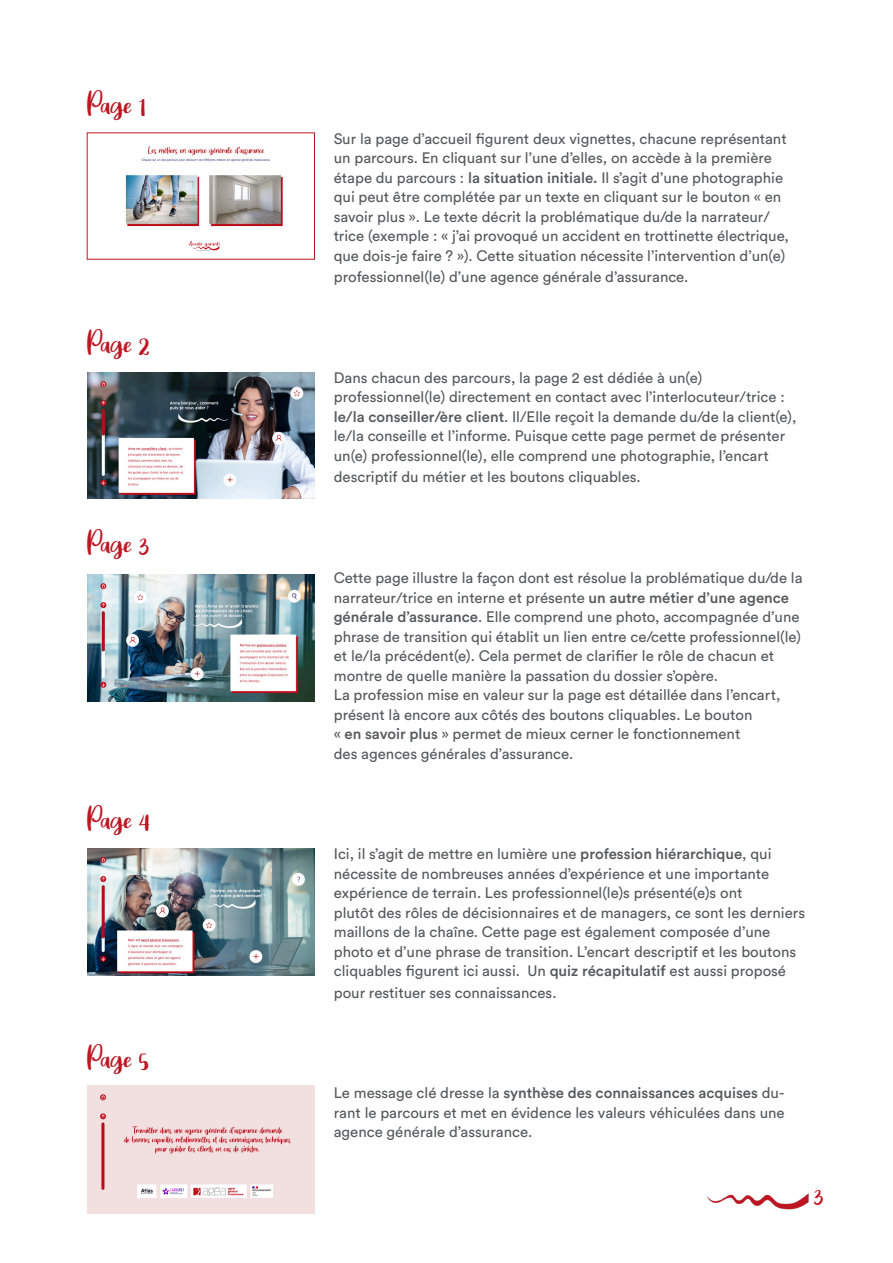
<style>
.page{position:relative;width:893px;height:1263px;background:#fff}
.page>*{position:absolute;margin:0;border:0;box-sizing:border-box;transform-origin:0 0}
.t1{font:18px "Great Wishes";color:#be1623}
.t2{font:16.5px "Great Wishes";color:#be1623}
.t3{font:15px/19.5px "Circular Pro";color:#57585a}
.s1{font-weight:500}
</style>
<div class="page">
<img style="left:707px;top:1193px;width:102px;height:17px">
<img style="left:87px;top:372px;width:227px;height:127px">
<img style="left:87px;top:574px;width:227px;height:128px">
<img style="left:87px;top:848px;width:227px;height:128px">
<img style="left:87px;top:1086px;width:227px;height:127px">
<img style="left:125px;top:146px;width:158px;height:105px">
<p class="t1" style="left:87px;top:99px;width:60px">Page 1</p>
<p class="t1" style="left:87px;top:338px;width:64px">Page 2</p>
<p class="t1" style="left:87px;top:538px;width:64px">Page 3</p>
<p class="t1" style="left:87px;top:814px;width:65px">Page 4</p>
<p class="t1" style="left:87px;top:1054px;width:63px">Page 5</p>
<p class="t3" style="left:334px;top:128px;width:457px">Sur la page d’accueil figurent deux vignettes, chacune représentant un parcours. En cliquant sur l’une d’elles, on accède à la première étape du parcours : <span class="s1">la situation initiale.</span> Il s’agit d’une photographie qui peut être complétée par un texte en cliquant sur le bouton « en savoir plus ». Le texte décrit la problématique du/de la narrateur/ trice (exemple : « j’ai provoqué un accident en trottinette électrique, que dois-je faire ? »). Cette situation nécessite l’intervention d’un(e)</p>
<p class="t3" style="left:334px;top:267px;width:356px">professionnel(le) d’une agence générale d’assurance.</p>
<p class="t3" style="left:334px;top:367px;width:464px">Dans chacun des parcours, la page 2 est dédiée à un(e) professionnel(le) directement en contact avec l’interlocuteur/trice : <span class="s1">le/la conseiller/ère client</span>. Il/Elle reçoit la demande du/de la client(e), le/la conseille et l’informe. Puisque cette page permet de présenter un(e) professionnel(le), elle comprend une photographie, l’encart</p>
<p class="t3" style="left:334px;top:467px;width:308px">descriptif du métier et les boutons cliquables.</p>
<p class="t3" style="left:334px;top:567px;width:470px">Cette page illustre la façon dont est résolue la problématique du/de la narrateur/trice en interne et présente <span class="s1">un autre métier d’une agence générale d’assurance</span>. Elle comprend une photo, accompagnée d’une phrase de transition qui établit un lien entre ce/cette professionnel(le) et le/la précédent(e). Cela permet de clarifier le rôle de chacun et montre de quelle manière la passation du dossier s’opère.<br>La profession mise en valeur sur la page est détaillée dans l’encart, présent là encore aux côtés des boutons cliquables. Le bouton<br>« <span class="s1">en savoir plus</span> » permet de mieux cerner le fonctionnement<br>des agences générales d’assurance.</p>
<p class="t3" style="left:334px;top:843px;width:473px">Ici, il s’agit de mettre en lumière une <span class="s1">profession hiérarchique</span>, qui nécessite de nombreuses années d’expérience et une importante expérience de terrain. Les professionnel(le)s présenté(e)s ont<br>plutôt des rôles de décisionnaires et de managers, ce sont les derniers maillons de la chaîne. Cette page est également composée d’une photo et d’une phrase de transition. L’encart descriptif et les boutons cliquables figurent ici aussi. Un <span class="s1">quiz récapitulatif</span> est aussi proposé</p>
<p class="t3" style="left:334px;top:982px;width:224px">pour restituer ses connaissances.</p>
<p class="t3" style="left:334px;top:1083px;width:452px;text-align:justify">Le message clé dresse la <span class="s1">synthèse des connaissances acquises</span> du&shy;rant le parcours et met en évidence les valeurs véhiculées dans une agence générale d’assurance.</p>
<p class="t2" style="left:814px;top:1189px;width:11px">3</p>
</div>
